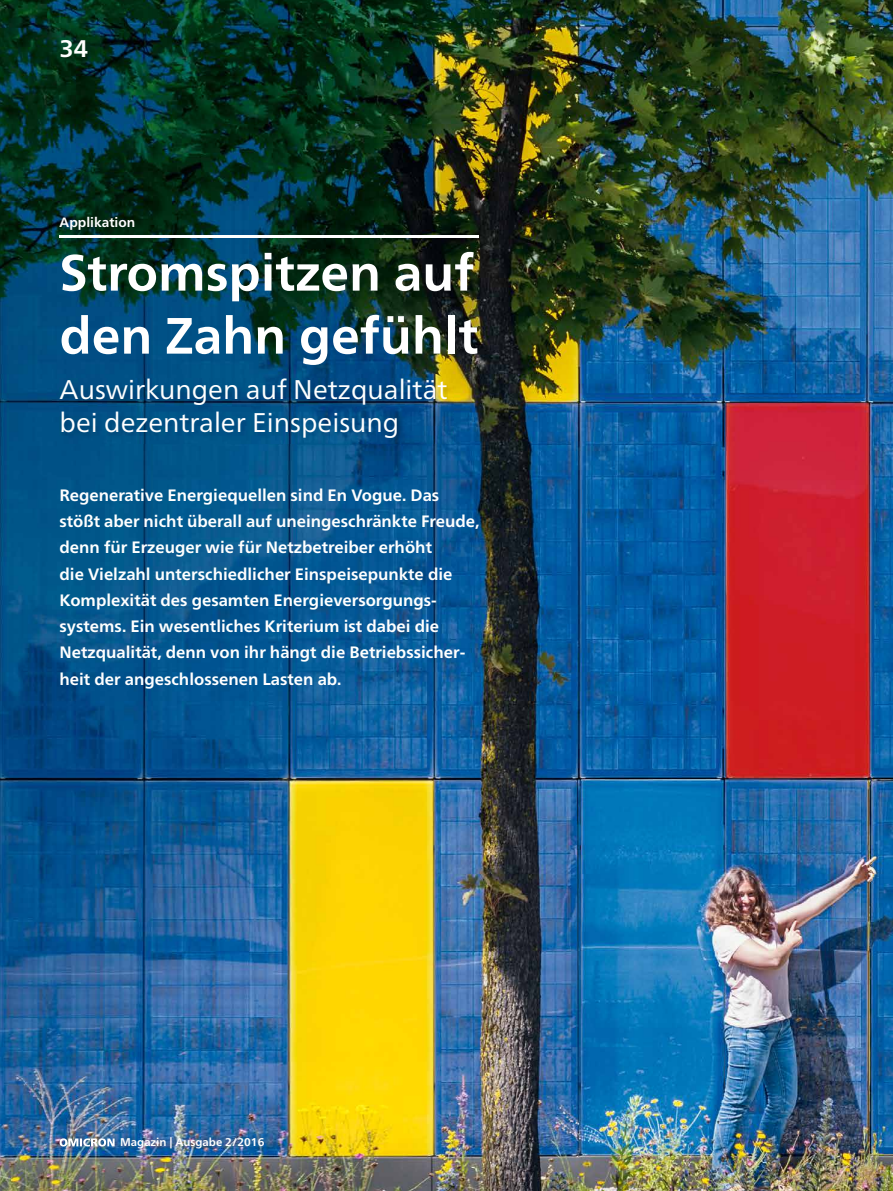
<style>
.page{position:relative;width:893px;height:1191px;background:#fff}
.page>*{position:absolute;margin:0;border:0;box-sizing:border-box;transform-origin:0 0}
.t1{font:700 51px/63px "Frutiger Neue LTW1 G";color:#fff}
.t2{font:27px/32.4px "Frutiger Neue LTW1 G";color:#fff}
.t3{font:700 24px "Frutiger Neue LTW1 G";color:#fff}
.t4{font:700 16.5px/26.2px "Frutiger Neue LTW1 G";color:#fff}
.t5{font:700 13.5px "Frutiger Neue LTW1 G";color:#fff}
.t6{font:700 11.25px "Frutiger Neue LTW1 G";color:#fff}
</style>
<div class="page">
<img style="left:0;top:0;width:893px;height:1191px">
<svg style="left:60px;top:1138px;width:55px;height:8px"></svg>
<img style="left:60px;top:379px;width:394px;height:64px">
<hr style="left:60px;top:236px;width:419px;height:2px;background:#fff">
<h3 class="t3" style="left:60px;top:34px;width:30px">34</h3>
<p class="t5" style="left:60px;top:214px;width:77px">Applikation</p>
<h1 class="t1" style="left:60px;top:241px;width:420px">Stromspitzen auf den Zahn gefühlt</h1>
<h2 class="t2" style="left:60px;top:373px;width:390px">Auswirkungen auf Netzqualität bei dezentraler Einspeisung</h2>
<p class="t4" style="left:60px;top:482px;width:421px">Regenerative Energiequellen sind En Vogue. Das stößt aber nicht überall auf uneingeschränkte Freude, denn für Erzeuger wie für Netzbetreiber erhöht<br>die Vielzahl unterschiedlicher Einspeisepunkte die Komplexität des gesamten Energieversorgungs&shy;systems. Ein wesentliches Kriterium ist dabei die Netzqualität, denn von ihr hängt die Betriebssicher&shy;heit der angeschlossenen Lasten ab.</p>
<p class="t6" style="left:120px;top:1135px;width:146px">Magazin | Ausgabe 2/2016</p>
</div>
